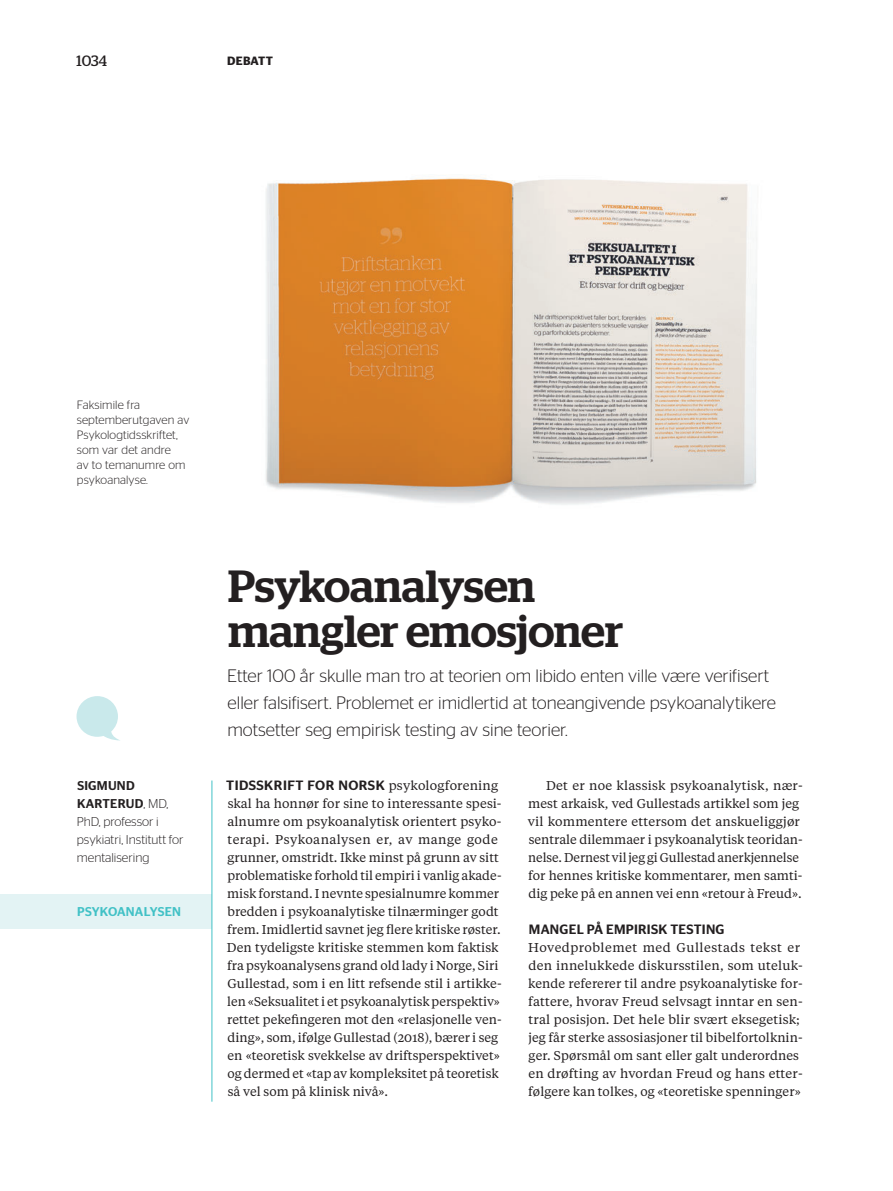
<style>
.page{position:relative;width:893px;height:1191px;background:#fff}
.page>*{position:absolute;margin:0;border:0;box-sizing:border-box;transform-origin:0 0}
.t1{font:500 45px/45px "Stag";color:#231f20}
.t2{font:300 18px/27px "Stag Sans";color:#231f20}
.t3{font:15px "Stag";color:#231f20}
.t4{font:500 13.5px "Stag Sans";letter-spacing:.02em;color:#231f20}
.t5{font:12.75px/18px "Tiempos Text";letter-spacing:.005em;color:#231f20}
.t6{font:300 12.75px/18px "Stag Sans";color:#231f20}
.t7{font:500 12.75px "Stag Sans";letter-spacing:.02em;color:#41c1c6}
.t8{font:300 12px/15px "Stag Sans";letter-spacing:.01em;color:#231f20}
.t9{font:600 12px "Stag Sans";color:#231f20}
.s1{font-weight:500}
.s2{font-family:"Tiempos Text";font-weight:400;font-size:12.75px}
</style>
<div class="page">
<div style="left:0;top:894px;width:212px;height:35px;background:#e3f3f4"></div>
<hr style="left:212px;top:780px;width:1px;height:321px;background:#41c1c6">
<svg style="left:77px;top:696px;width:42px;height:44px"></svg>
<img style="left:265px;top:178px;width:492px;height:327px">
<p class="t3" style="left:77px;top:52px;width:32px">1034</p>
<p class="t9" style="left:227px;top:54px;width:17px">Debatt</p>
<p class="t8" style="left:77px;top:397px;width:114px">Faksimile fra septemberutgaven av<br>Psykologtidsskriftet, som var det andre<br>av to temanumre om psykoanalyse.</p>
<p class="t6" style="left:77px;top:776px;width:108px"><span class="s1">SIGMUND<br>KARTERUD</span>, MD,<br>PhD, professor i psykiatri, Institutt for mentalisering</p>
<p class="t7" style="left:77px;top:904px;width:105px">PSYKOANALYSEN</p>
<h1 class="t1" style="left:228px;top:563px;width:396px">Psykoanalysen mangler emosjoner</h1>
<h2 class="t2" style="left:227px;top:662px;width:550px">Etter 100 år skulle man tro at teorien om libido enten ville være verifisert eller falsifisert. Problemet er imidlertid at toneangivende psykoanalytikere motsetter seg empirisk testing av sine teorier.</h2>
<p class="t4" style="left:226px;top:777px;width:273px">TIDSSKRIFT FOR NORSK <span class="s2">psykologforening</span></p>
<p class="t5" style="left:227px;top:794px;width:276px">skal ha honnør for sine to interessante spesi&shy;alnumre om psykoanalytisk orientert psyko&shy;terapi. Psykoanalysen er, av mange gode grunner, omstridt. Ikke minst på grunn av sitt problematiske forhold til empiri i vanlig akade&shy;misk forstand. I nevnte spesialnumre kommer bredden i psykoanalytiske tilnærminger godt frem. Imidlertid savnet jeg flere kritiske røster.<br>Den tydeligste kritiske stemmen kom faktisk fra psykoanalysens grand old lady i Norge, Siri Gullestad, som i en litt refsende stil i artikke&shy;len «Seksualitet i et psykoanalytisk perspektiv» rettet pekefingeren mot den «relasjonelle ven&shy;ding», som, ifølge Gullestad (2018), bærer i seg en «teoretisk svekkelse av driftsperspektivet» og dermed et «tap av kompleksitet på teoretisk så vel som på klinisk nivå».</p>
<p class="t5" style="left:528px;top:776px;width:276px;text-indent:18px">Det er noe klassisk psykoanalytisk, nær&shy;mest arkaisk, ved Gullestads artikkel som jeg vil kommentere ettersom det anskueliggjør sentrale dilemmaer i psykoanalytisk teoridan&shy;nelse. Dernest vil jeg gi Gullestad anerkjennelse for hennes kritiske kommentarer, men samti&shy;dig peke på en annen vei enn «retour à Freud».</p>
<p class="t4" style="left:529px;top:921px;width:197px">MANGEL PÅ EMPIRISK TESTING</p>
<p class="t5" style="left:528px;top:938px;width:276px">Hovedproblemet med Gullestads tekst er den innelukkede diskursstilen, som uteluk&shy;kende refererer til andre psykoanalytiske for&shy;fattere, hvorav Freud selvsagt inntar en sen&shy;tral posisjon. Det hele blir svært eksegetisk; jeg får sterke assosiasjoner til bibelfortolknin&shy;ger. Spørsmål om sant eller galt underordnes en drøfting av hvordan Freud og hans etter&shy;følgere kan tolkes, og «teoretiske spenninger»</p>
</div>
